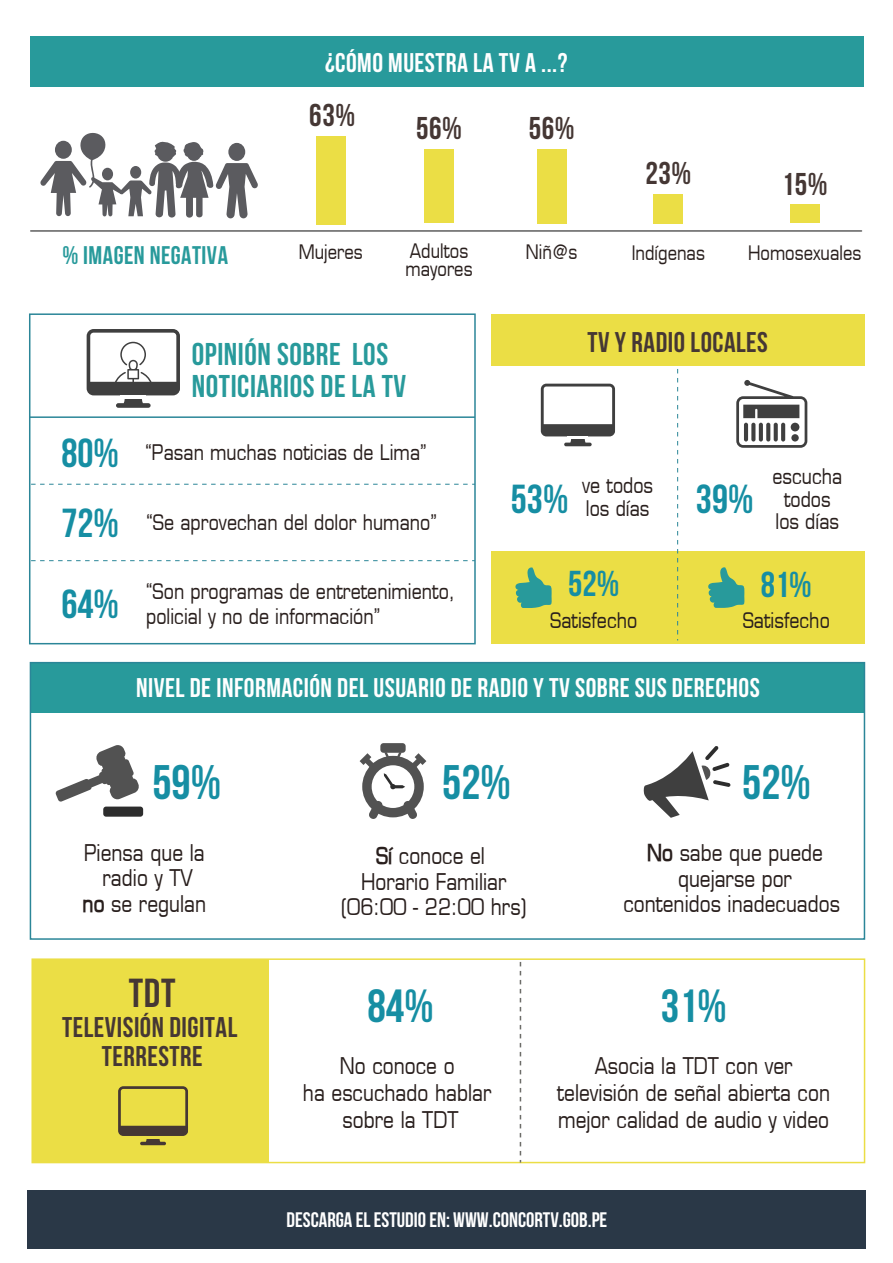
<style>
.page{position:relative;width:893px;height:1263px;background:#fff}
.page>*{position:absolute;margin:0;border:0;box-sizing:border-box;transform-origin:0 0}
.t1{font:48.45px "Bebas Neue";color:#168ea3}
.t2{font:46.5px "Bebas Neue";color:#168ea3}
.t3{font:40.5px/81px "Bebas Neue";color:#168ea3}
.t4{font:40.5px "Bebas Neue";color:#453734}
.t5{font:36px "Bebas Neue";color:#168ea3}
.t6{font:31.5px/31.5px "Bebas Neue";letter-spacing:.02em;color:#289a9b}
.t7{font:31.5px "Bebas Neue";letter-spacing:.02em;color:#453734}
.t8{font:28.5px/29.5px "Bebas Neue";letter-spacing:.02em;color:#453734;text-align:center}
.t9{font:27px "Bebas Neue";letter-spacing:.02em;color:#fff}
.t10{font:25.5px "Bebas Neue";letter-spacing:.02em;color:#289a9b}
.t11{font:22.5px/25.5px "Eurasia Normal";color:#291f1d;text-align:center}
.t12{font:21px/22.5px "Eurasia Normal";color:#291f1d}
.t13{font:21px "Bebas Neue";color:#fff}
.t14{font:19.5px "Eurasia Normal";color:#291f1d}
.s1{font-family:"Bebas Neue";font-size:40.5px;color:#168ea3}
.s2{font-family:"Eurasia";font-weight:700}
</style>
<div class="page">
<div style="left:491px;top:551px;width:373px;height:93px;background:#ebde45"></div>
<div style="left:28px;top:1190px;width:838px;height:58px;background:#2a3847"></div>
<svg style="left:708px;top:567px;width:37px;height:41px"></svg>
<svg style="left:515px;top:567px;width:37px;height:41px"></svg>
<svg style="left:449px;top:661px;width:37px;height:1px"></svg>
<svg style="left:541px;top:384px;width:74px;height:62px"></svg>
<hr style="left:567px;top:436px;width:21px;height:3px;background:#fff">
<svg style="left:736px;top:380px;width:71px;height:68px"></svg>
<div style="left:30px;top:663px;width:834px;height:50px;background:#289a9b"></div>
<div style="left:30px;top:36px;width:833px;height:50px;background:#289a9b"></div>
<svg style="left:32px;top:484px;width:441px;height:1px"></svg>
<svg style="left:32px;top:560px;width:441px;height:1px"></svg>
<svg style="left:40px;top:132px;width:218px;height:86px"></svg>
<hr style="left:31px;top:230px;width:830px;height:2px;background:#5e5e5e">
<div style="left:316px;top:136px;width:29px;height:89px;background:#ebde45"></div>
<div style="left:424px;top:149px;width:30px;height:74px;background:#ebde45"></div>
<div style="left:537px;top:149px;width:29px;height:74px;background:#ebde45"></div>
<div style="left:654px;top:194px;width:29px;height:29px;background:#ebde45"></div>
<div style="left:790px;top:204px;width:29px;height:19px;background:#ebde45"></div>
<div style="left:29px;top:313px;width:447px;height:331px;border:2px solid #2b8698"></div>
<svg style="left:87px;top:329px;width:93px;height:79px"></svg>
<hr style="left:120px;top:395px;width:26px;height:3px;background:#fff">
<hr style="left:30px;top:416px;width:445px;height:2px;background:#2b8698">
<div style="left:491px;top:314px;width:373px;height:51px;background:#ebde45"></div>
<svg style="left:677px;top:369px;width:1px;height:271px"></svg>
<div style="left:32px;top:959px;width:237px;height:203px;background:#ebde45"></div>
<svg style="left:118px;top:1086px;width:70px;height:59px"></svg>
<hr style="left:143px;top:1136px;width:20px;height:2px;background:#ebde45">
<div style="left:31px;top:958px;width:834px;height:205px;border:2px solid #ebde45"></div>
<div style="left:380px;top:743px;width:26px;height:10px;background:#525252;border-radius:3px"></div>
<svg style="left:360px;top:752px;width:66px;height:67px"></svg>
<svg style="left:643px;top:746px;width:88px;height:72px"></svg>
<div style="left:103px;top:806px;width:40px;height:11px;background:#2d2d2d;border-radius:3px"></div>
<svg style="left:55px;top:745px;width:84px;height:56px"></svg>
<div style="left:30px;top:662px;width:835px;height:278px;border:2px solid #2b8698"></div>
<svg style="left:520px;top:962px;width:1px;height:200px"></svg>
<p class="t9" style="left:325px;top:48px;width:244px">¿CÓMO MUESTRA LA TV A ...?</p>
<p class="t10" style="left:62px;top:241px;width:167px">% IMAGEN NEGATIVA</p>
<h3 class="t7" style="left:309px;top:98px;width:47px">63%</h3>
<h3 class="t7" style="left:416px;top:111px;width:47px">56%</h3>
<h3 class="t7" style="left:529px;top:111px;width:47px">56%</h3>
<p class="t14" style="left:299px;top:239px;width:65px">Mujeres</p>
<p class="t14" style="left:410px;top:238px;width:60px">Adultos</p>
<p class="t14" style="left:526px;top:239px;width:53px">Niñ@s</p>
<p class="t14" style="left:406px;top:256px;width:68px">mayores</p>
<h3 class="t7" style="left:645px;top:156px;width:47px">23%</h3>
<h3 class="t7" style="left:782px;top:166px;width:47px">15%</h3>
<p class="t14" style="left:632px;top:240px;width:75px">Indígenas</p>
<p class="t14" style="left:748px;top:240px;width:115px">Homosexuales</p>
<h3 class="t6" style="left:192px;top:338px;width:216px">OPINIÓN SOBRE LOS<br>NOTICIARIOS DE LA TV</h3>
<p class="t8" style="left:587px;top:327px;width:182px">TV Y RADIO LOCALES</p>
<p class="t12" style="left:61px;top:441px;width:367px"><span class="s1">80%</span> “Pasan muchas noticias de Lima”</p>
<p class="t12" style="left:582px;top:474px;width:73px">ve todos los días</p>
<p class="t12" style="left:772px;top:465px;width:71px;text-align:center">escucha todos los días</p>
<h3 class="t3" style="left:511px;top:458px;width:59px">53%</h3>
<h3 class="t3" style="left:696px;top:458px;width:59px">39%</h3>
<h3 class="t3" style="left:61px;top:482px;width:59px">72%<br>64%</h3>
<p class="t12" style="left:147px;top:511px;width:292px">“Se aprovechan del dolor humano”</p>
<p class="t12" style="left:146px;top:578px;width:310px;line-height:25.2px">“Son programas de entretenimiento, policial y no de información”</p>
<h3 class="t5" style="left:568px;top:564px;width:53px">52%</h3>
<h3 class="t5" style="left:761px;top:565px;width:53px">81%</h3>
<p class="t12" style="left:550px;top:609px;width:89px">Satisfecho</p>
<p class="t12" style="left:743px;top:609px;width:89px">Satisfecho</p>
<p class="t9" style="left:136px;top:673px;width:625px">NIVEL DE INFORMACIÓN DEL USUARIO DE RADIO Y TV SOBRE SUS DERECHOS</p>
<h1 class="t1" style="left:152px;top:756px;width:70px">59%</h1>
<h1 class="t1" style="left:442px;top:756px;width:70px">52%</h1>
<h1 class="t1" style="left:742px;top:756px;width:70px">52%</h1>
<p class="t11" style="left:83px;top:839px;width:125px">Piensa que la radio y TV<br><span class="s2">no</span> se regulan</p>
<h3 class="t4" style="left:129px;top:971px;width:48px">TDT</h3>
<p class="t8" style="left:62px;top:1012px;width:177px">TELEVISIÓN DIGITAL<br>TERRESTRE</p>
<p class="t11" style="left:341px;top:843px;width:187px"><span class="s2">Sí</span> conoce el<br>Horario Familiar (06:00 - 22:00 hrs)</p>
<p class="t11" style="left:623px;top:840px;width:218px"><span class="s2">No</span> sabe que puede quejarse por contenidos inadecuados</p>
<h2 class="t2" style="left:368px;top:980px;width:67px">84%</h2>
<h2 class="t2" style="left:661px;top:980px;width:67px">31%</h2>
<p class="t11" style="left:303px;top:1051px;width:190px;line-height:27px">No conoce o<br>ha escuchado hablar sobre la TDT</p>
<p class="t11" style="left:557px;top:1052px;width:274px;line-height:27px">Asocia la TDT con ver televisión de señal abierta con mejor calidad de audio y video</p>
<p class="t13" style="left:287px;top:1208px;width:322px">DESCARGA EL ESTUDIO EN: WWW.CONCORTV.GOB.PE</p>
</div>
